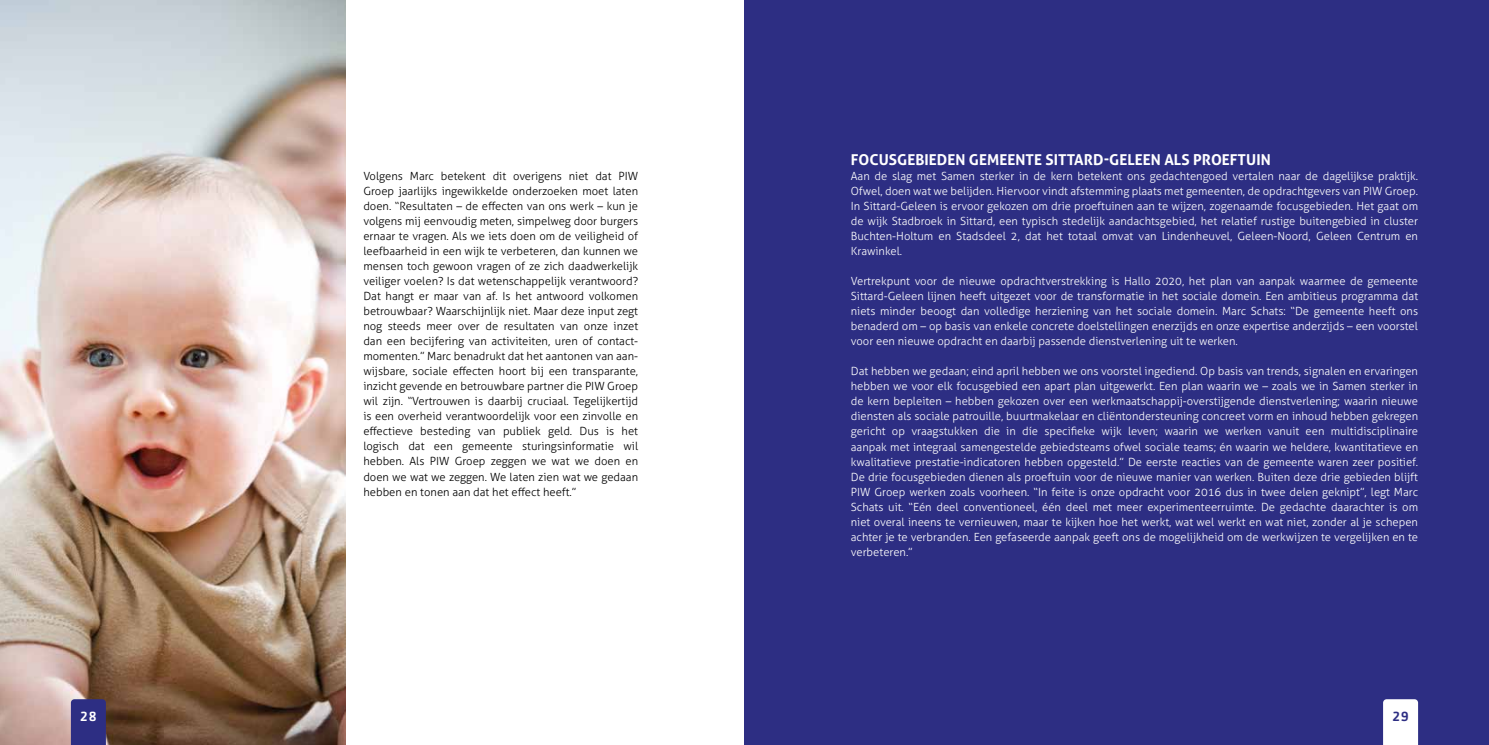
<style>
.page{position:relative;width:1489px;height:745px;background:#fff}
.page>*{position:absolute;margin:0;border:0;box-sizing:border-box;transform-origin:0 0}
.t1{font:700 15px "Aller";letter-spacing:.005em;color:#fff}
.t2{font:500 13.75px "Cachet Std";color:#fff}
.t3{font:500 13.75px "Cachet Std";color:#2d2e83}
.t4{font:300 11.25px/15px "Aller";color:#fff;text-align:justify}
.t5{font:300 11.25px/15px "Aller";color:#000;text-align:justify}
</style>
<div class="page">
<div style="left:744px;top:0;width:744px;height:744px;background:#2d2e83"></div>
<img style="left:0;top:0;width:345px;height:744px">
<div style="left:71px;top:698px;width:35px;height:46px;background:#2d2e83"></div>
<div style="left:1383px;top:699px;width:34px;height:45px;background:#fff"></div>
<p class="t2" style="left:80px;top:707px;width:19px">28</p>
<p class="t5" style="left:363px;top:169px;width:276px">Volgens Marc betekent dit overigens niet dat PIW Groep jaarlijks ingewikkelde onderzoeken moet laten doen. “Resultaten – de effecten van ons werk – kun je volgens mij eenvoudig meten, simpelweg door burgers ernaar te vragen. Als we iets doen om de veiligheid of leefbaarheid in een wijk te verbeteren, dan kunnen we mensen toch gewoon vragen of ze zich daadwerkelijk veiliger voelen? Is dat wetenschappelijk verantwoord?<br>Dat hangt er maar van af. Is het antwoord volkomen betrouwbaar? Waarschijnlijk niet. Maar deze input zegt nog steeds meer over de resultaten van onze inzet dan een becijfering van activiteiten, uren of contact&shy;momenten.” Marc benadrukt dat het aantonen van aan&shy;wijsbare, sociale effecten hoort bij een transparante, inzicht gevende en betrouwbare partner die PIW Groep wil zijn. “Vertrouwen is daarbij cruciaal. Tegelijkertijd is een overheid verantwoordelijk voor een zinvolle en effectieve besteding van publiek geld. Dus is het logisch dat een gemeente sturingsinformatie wil hebben. Als PIW Groep zeggen we wat we doen en doen we wat we zeggen. We laten zien wat we gedaan hebben en tonen aan dat het effect heeft.”</p>
<h1 class="t1" style="left:850px;top:150px;width:421px">FOCUSGEBIEDEN GEMEENTE SITTARD-GELEEN ALS PROEFTUIN</h1>
<p class="t4" style="left:850px;top:169px;width:568px">Aan de slag met Samen sterker in de kern betekent ons gedachtengoed vertalen naar de dagelijkse praktijk.<br>Ofwel, doen wat we belijden. Hiervoor vindt afstemming plaats met gemeenten, de opdrachtgevers van PIW Groep.<br>In Sittard-Geleen is ervoor gekozen om drie proeftuinen aan te wijzen, zogenaamde focusgebieden. Het gaat om de wijk Stadbroek in Sittard, een typisch stedelijk aandachtsgebied, het relatief rustige buitengebied in cluster Buchten-Holtum en Stadsdeel 2, dat het totaal omvat van Lindenheuvel, Geleen-Noord, Geleen Centrum en Krawinkel.</p>
<p class="t4" style="left:850px;top:274px;width:568px">Vertrekpunt voor de nieuwe opdrachtverstrekking is Hallo 2020, het plan van aanpak waarmee de gemeente Sittard-Geleen lijnen heeft uitgezet voor de transformatie in het sociale domein. Een ambitieus programma dat niets minder beoogt dan volledige herziening van het sociale domein. Marc Schats: “De gemeente heeft ons benaderd om – op basis van enkele concrete doelstellingen enerzijds en onze expertise anderzijds – een voorstel voor een nieuwe opdracht en daarbij passende dienstverlening uit te werken.</p>
<p class="t4" style="left:850px;top:364px;width:568px">Dat hebben we gedaan; eind april hebben we ons voorstel ingediend. Op basis van trends, signalen en ervaringen hebben we voor elk focusgebied een apart plan uitgewerkt. Een plan waarin we – zoals we in Samen sterker in de kern bepleiten – hebben gekozen over een werkmaatschappij-overstijgende dienstverlening; waarin nieuwe diensten als sociale patrouille, buurtmakelaar en cliëntondersteuning concreet vorm en inhoud hebben gekregen gericht op vraagstukken die in díe specifieke wijk leven; waarin we werken vanuit een multidisciplinaire aanpak met integraal samengestelde gebiedsteams ofwel sociale teams; én waarin we heldere, kwantitatieve en kwalitatieve prestatie-indicatoren hebben opgesteld.” De eerste reacties van de gemeente waren zeer positief.<br>De drie focusgebieden dienen als proeftuin voor de nieuwe manier van werken. Buiten deze drie gebieden blijft PIW Groep werken zoals voorheen. “In feite is onze opdracht voor 2016 dus in twee delen geknipt”, legt Marc Schats uit. “Eén deel conventioneel, één deel met meer experimenteerruimte. De gedachte daarachter is om niet overal ineens te vernieuwen, maar te kijken hoe het werkt, wat wel werkt en wat niet, zonder al je schepen achter je te verbranden. Een gefaseerde aanpak geeft ons de mogelijkheid om de werkwijzen te vergelijken en te verbeteren.”</p>
<p class="t3" style="left:1391px;top:707px;width:19px">29</p>
</div>
